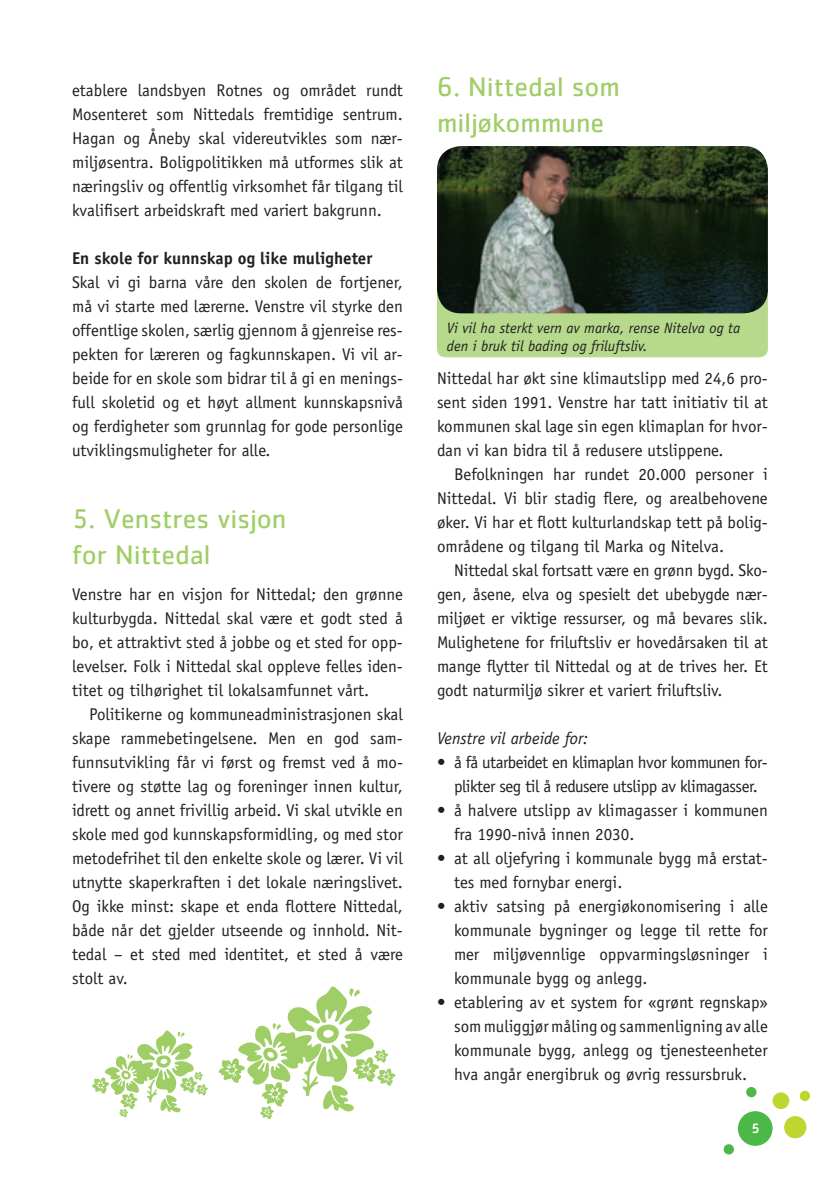
<style>
.page{position:relative;width:840px;height:1191px;background:#fff}
.page>*{position:absolute;margin:0;border:0;box-sizing:border-box;transform-origin:0 0}
.t1{font:28px/36px "Cachet";color:#9fce66}
.t2{font:17px/24px "Officina Sans";color:#231f20;text-align:justify}
.t3{font:17px/24px "Officina Sans";letter-spacing:-.03em;color:#231f20;text-align:center}
.t4{font:700 17px "Officina Sans";color:#231f20}
.t5{font:italic 17px "Officina Sans";color:#231f20}
.t6{font:italic 15px/18px "Officina Sans";color:#231f20}
.t7{font:700 14px "Officina Sans";color:#fff}
</style>
<div class="page">
<div style="left:737px;top:1111px;width:35px;height:34px;background:#4cb848;border-radius:50%"></div>
<div style="left:745px;top:1087px;width:11px;height:10px;background:#4cb848;border-radius:50%"></div>
<div style="left:723px;top:1144px;width:10px;height:10px;background:#4cb848;border-radius:50%"></div>
<div style="left:799px;top:1090px;width:10px;height:11px;background:#bed630;border-radius:50%"></div>
<div style="left:772px;top:1092px;width:16px;height:17px;background:#bed630;border-radius:50%"></div>
<div style="left:783px;top:1116px;width:23px;height:22px;background:#bed630;border-radius:50%"></div>
<div style="left:437px;top:272px;width:330px;height:85px;background:#b6d98c;border-radius:9px"></div>
<img style="left:437px;top:146px;width:330px;height:167px;border-radius:24px">
<svg style="left:218px;top:986px;width:178px;height:133px"></svg>
<svg style="left:92px;top:1030px;width:116px;height:87px"></svg>
<p class="t2" style="left:72px;top:78px;width:332px">etablere landsbyen Rotnes og området rundt Mosenteret som Nittedals fremtidige sentrum.<br>Hagan og Åneby skal videreutvikles som nær&shy;miljøsentra. Boligpolitikken må utformes slik at næringsliv og offentlig virksomhet får tilgang til kvalifisert arbeidskraft med variert bakgrunn.</p>
<p class="t4" style="left:72px;top:248px;width:302px">en skole for kunnskap og like muligheter</p>
<p class="t2" style="left:72px;top:270px;width:332px">Skal vi gi barna våre den skolen de fortjener, må vi starte med lærerne. Venstre vil styrke den offentlige skolen, særlig gjennom å gjenreise res&shy;pekten for læreren og fagkunnskapen. Vi vil ar&shy;beide for en skole som bidrar til å gi en menings&shy;full skoletid og et høyt allment kunnskapsnivå og ferdigheter som grunnlag for gode personlige utviklingsmuligheter for alle.</p>
<h1 class="t1" style="left:72px;top:500px;width:216px">5. Venstres visjon for Nittedal</h1>
<p class="t2" style="left:72px;top:582px;width:332px">Venstre har en visjon for Nittedal; den grønne kulturbygda. Nittedal skal være et godt sted å bo, et attraktivt sted å jobbe og et sted for opp&shy;levelser. Folk i Nittedal skal oppleve felles iden&shy;titet og tilhørighet til lokalsamfunnet vårt.</p>
<p class="t2" style="left:72px;top:702px;width:332px;text-indent:17px">Politikerne og kommuneadministrasjonen skal skape rammebetingelsene. Men en god sam&shy;funnsutvikling får vi først og fremst ved å mo&shy;tivere og støtte lag og foreninger innen kultur, idrett og annet frivillig arbeid. Vi skal utvikle en skole med god kunnskapsformidling, og med stor metodefrihet til den enkelte skole og lærer. Vi vil utnytte skaperkraften i det lokale næringslivet.<br>Og ikke minst: skape et enda flottere Nittedal, både når det gjelder utseende og innhold. Nit&shy;tedal – et sted med identitet, et sted å være stolt av.</p>
<h1 class="t1" style="left:437px;top:68px;width:184px">6. Nittedal som miljøkommune</h1>
<p class="t6" style="left:446px;top:319px;width:295px">Vi vil ha sterkt vern av marka, rense Nitelva og ta den i bruk til bading og friluftsliv.</p>
<p class="t2" style="left:437px;top:366px;width:332px">Nittedal har økt sine klimautslipp med 24,6 pro&shy;sent siden 1991. Venstre har tatt initiativ til at kommunen skal lage sin egen klimaplan for hvor&shy;dan vi kan bidra til å redusere utslippene.</p>
<p class="t2" style="left:437px;top:462px;width:332px;text-indent:17px">Befolkningen har rundet 20.000 personer i Nittedal. Vi blir stadig flere, og arealbehovene øker. Vi har et flott kulturlandskap tett på bolig&shy;områdene og tilgang til Marka og Nitelva.</p>
<p class="t2" style="left:437px;top:558px;width:332px;text-indent:17px">Nittedal skal fortsatt være en grønn bygd. Sko&shy;gen, åsene, elva og spesielt det ubebygde nær&shy;miljøet er viktige ressurser, og må bevares slik.<br>Mulighetene for friluftsliv er hovedårsaken til at mange flytter til Nittedal og at de trives her. Et godt naturmiljø sikrer et variert friluftsliv.</p>
<p class="t5" style="left:437px;top:728px;width:153px">Venstre vil arbeide for:</p>
<p class="t3" style="left:437px;top:750px;width:332px">• å få utarbeidet en klimaplan hvor kommunen for&shy;plikter seg til å redusere utslipp av klimagasser.</p>
<p class="t2" style="left:454px;top:798px;width:315px;text-indent:-17px">• å halvere utslipp av klimagasser i kommunen fra 1990-nivå innen 2030.</p>
<p class="t2" style="left:454px;top:846px;width:315px;text-indent:-17px">• at all oljefyring i kommunale bygg må erstat&shy;tes med fornybar energi.</p>
<p class="t2" style="left:454px;top:894px;width:315px;text-indent:-17px">• aktiv satsing på energiøkonomisering i alle kommunale bygninger og legge til rette for mer miljøvennlige oppvarmingsløsninger i kommunale bygg og anlegg.</p>
<p class="t2" style="left:454px;top:990px;width:315px;text-indent:-17px">• etablering av et system for «grønt regnskap» som muliggjør måling og sammenligning av alle kommunale bygg, anlegg og tjenesteenheter hva angår energibruk og øvrig ressursbruk.</p>
<p class="t7" style="left:751px;top:1119px;width:9px">5</p>
</div>
